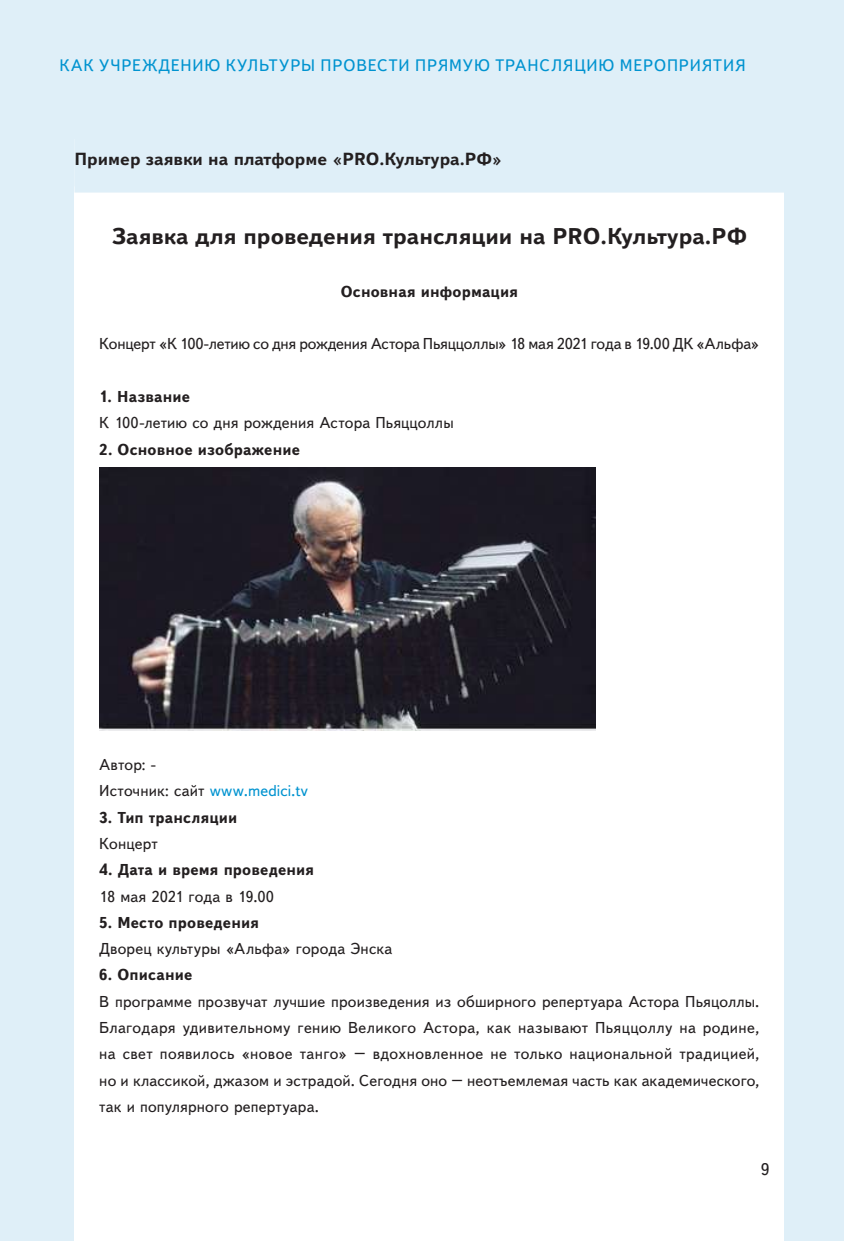
<style>
.page{position:relative;width:844px;height:1241px;background:#fff}
.page>*{position:absolute;margin:0;border:0;box-sizing:border-box;transform-origin:0 0}
.t1{font:700 22.75px "Textbook New";color:#231f20}
.t2{font:700 17.5px "Textbook New";color:#231f20}
.t3{font:16.8px "Textbook New";color:#231f20}
.t4{font:16.62px "Textbook New";letter-spacing:.05em;color:#0093d0}
.t5{font:15.75px/26.2px "Text Book C";letter-spacing:.005em;color:#231f20}
.t6{font:700 15.75px "Text Book C";letter-spacing:.01em;color:#231f20}
.s1{font-family:"Textbook New";color:#0093d0}
</style>
<div class="page">
<div style="left:0;top:0;width:843px;height:1240px;background:#dfeff8"></div>
<div style="left:74px;top:139px;width:710px;height:1101px;background:#fff"></div>
<div style="left:74px;top:136px;width:710px;height:56px;background:#dfeff8"></div>
<img style="left:99px;top:467px;width:496px;height:263px">
<p class="t4" style="left:60px;top:55px;width:687px">КАК УЧРЕЖДЕНИЮ КУЛЬТУРЫ ПРОВЕСТИ ПРЯМУЮ ТРАНСЛЯЦИЮ МЕРОПРИЯТИЯ</p>
<p class="t2" style="left:74px;top:148px;width:429px">Пример заявки на платформе «PRO.Культура.РФ»</p>
<h1 class="t1" style="left:112px;top:222px;width:636px">Заявка для проведения трансляции на PRO.Культура.РФ</h1>
<p class="t6" style="left:341px;top:282px;width:179px">Основная информация</p>
<p class="t5" style="left:99px;top:331px;width:661px">Концерт «К 100-летию со дня рождения Астора Пьяццоллы» 18 мая 2021 года в 19.00 ДК «Альфа»</p>
<p class="t6" style="left:99px;top:387px;width:92px">1. Название</p>
<p class="t5" style="left:99px;top:410px;width:356px">К 100-летию со дня рождения Астора Пьяццоллы</p>
<p class="t6" style="left:99px;top:440px;width:202px">2. Основное изображение</p>
<p class="t5" style="left:99px;top:751px;width:210px">Автор: -<br>Источник: сайт <span class="s1">www.medici.tv</span></p>
<p class="t6" style="left:99px;top:808px;width:139px">3. Тип трансляции</p>
<p class="t5" style="left:99px;top:830px;width:60px">Концерт</p>
<p class="t6" style="left:99px;top:860px;width:216px">4. Дата и время проведения</p>
<p class="t5" style="left:99px;top:883px;width:176px">18 мая 2021 года в 19.00</p>
<p class="t6" style="left:99px;top:913px;width:161px">5. Место проведения</p>
<p class="t5" style="left:99px;top:935px;width:294px">Дворец культуры «Альфа» города Энска</p>
<p class="t6" style="left:99px;top:965px;width:94px">6. Описание</p>
<p class="t5" style="left:99px;top:988px;width:661px;text-align:justify">В программе прозвучат лучшие произведения из обширного репертуара Астора Пьяцоллы.<br>Благодаря удивительному гению Великого Астора, как называют Пьяццоллу на родине, на свет появилось «новое танго» – вдохновленное не только национальной традицией, но и классикой, джазом и эстрадой. Сегодня оно – неотъемлемая часть как академического, так и популярного репертуара.</p>
<p class="t3" style="left:760px;top:1158px;width:10px">9</p>
</div>
